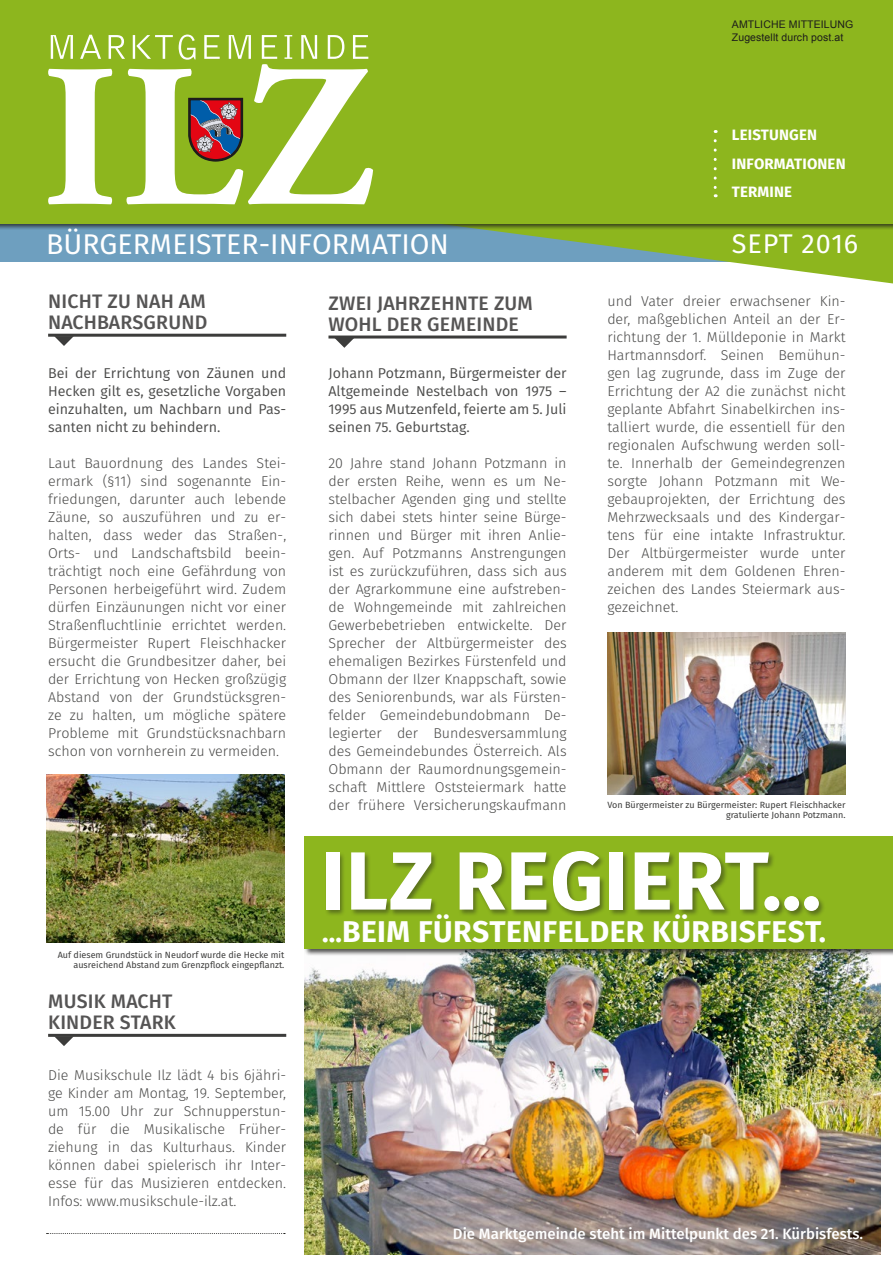
<style>
.page{position:relative;width:893px;height:1263px;background:#fff}
.page>*{position:absolute;margin:0;border:0;box-sizing:border-box;transform-origin:0 0}
.t1{font:700 82.5px "Fira Sans";letter-spacing:.01em;color:#fff}
.t2{font:700 30px "Fira Sans";letter-spacing:.015em;color:#fff}
.t3{font:28.5px "Fira Sans";color:#fff}
.t4{font:27px "Fira Sans";letter-spacing:.03em;color:#fff}
.t5{font:500 19.5px/21px "Fira Sans";letter-spacing:.01em;color:#555454}
.t6{font:500 15px "Fira Sans";color:#fff}
.t7{font:700 15px/28.5px "Fira Sans";letter-spacing:.01em;color:#fff}
.t8{font:300 14.25px/18px "Fira Sans";color:#4a4a49;text-align:justify}
.t9{font:14.25px/18px "Fira Sans";color:#4a4a49;text-align:justify}
.t10{font:10.5px/12.6px "Arial";letter-spacing:.01em;color:#1d1d1b}
.t11{font:9px/10.8px "Fira Sans";color:#3c3c3b;text-align:right}
.s1{font-size:27px}
</style>
<div class="page">
<img style="left:305px;top:956px;width:576px;height:298px">
<div style="left:0;top:181px;width:893px;height:81px;background:#6e9fbf"></div>
<svg style="left:487px;top:230px;width:406px;height:54px"></svg>
<div style="left:0;top:0;width:893px;height:230px;background:#1d1d1b;opacity:.75"></div>
<div style="left:0;top:0;width:893px;height:223px;background:#8db61e"></div>
<div style="left:304px;top:836px;width:589px;height:120px;background:#1d1d1b;opacity:.75"></div>
<div style="left:305px;top:836px;width:588px;height:113px;background:#8db61e"></div>
<svg style="left:714px;top:141px;width:3px;height:56px"></svg>
<hr style="left:48px;top:334px;width:238px;height:3px;background:#3c3c3b">
<svg style="left:54px;top:336px;width:20px;height:10px"></svg>
<hr style="left:48px;top:1034px;width:238px;height:3px;background:#3c3c3b">
<svg style="left:54px;top:1036px;width:20px;height:10px"></svg>
<hr style="left:328px;top:335px;width:239px;height:3px;background:#3c3c3b">
<svg style="left:334px;top:338px;width:20px;height:10px"></svg>
<svg style="left:51px;top:35px;width:317px;height:25px"></svg>
<svg style="left:48px;top:64px;width:325px;height:140px"></svg>
<div style="left:325px;top:851px;width:500px;height:67px;background:#1d1d1b;opacity:.45"></div>
<svg style="left:187px;top:97px;width:57px;height:65px;background:#7f5452"></svg>
<img style="left:46px;top:774px;width:238px;height:168px">
<img style="left:607px;top:632px;width:238px;height:162px">
<svg style="left:47px;top:1233px;width:238px;height:1px"></svg>
<p class="t10" style="left:732px;top:18px;width:123px">AMTLICHE MITTEILUNG<br>Zugestellt durch post.at</p>
<p class="t7" style="left:732px;top:122px;width:115px">LEISTUNGEN<br>INFORMATIONEN</p>
<h3 class="t3" style="left:46px;top:224px;width:404px">BÜRGERMEISTER-INFORMATION</h3>
<h3 class="t5" style="left:48px;top:292px;width:161px">NICHT ZU NAH AM<br>NACHBARSGRUND</h3>
<p class="t9" style="left:48px;top:365px;width:240px">Bei der Errichtung von Zäunen und Hecken gilt es, gesetzliche Vorgaben einzuhalten, um Nachbarn und Pas&shy;santen nicht zu behindern.</p>
<p class="t8" style="left:48px;top:455px;width:240px">Laut Bauordnung des Landes Stei&shy;ermark (§11) sind sogenannte Ein&shy;friedungen, darunter auch lebende Zäune, so auszuführen und zu er&shy;halten, dass weder das Straßen-, Orts- und Landschaftsbild beein&shy;trächtigt noch eine Gefährdung von Personen herbeigeführt wird. Zudem dürfen Einzäunungen nicht vor einer Straßenfluchtlinie errichtet werden.<br>Bürgermeister Rupert Fleischhacker ersucht die Grundbesitzer daher, bei der Errichtung von Hecken großzügig Abstand von der Grundstücksgren&shy;ze zu halten, um mögliche spätere Probleme mit Grundstücksnachbarn schon von vornherein zu vermeiden.</p>
<h3 class="t5" style="left:329px;top:294px;width:206px">ZWEI JAHRZEHNTE ZUM<br>WOHL DER GEMEINDE</h3>
<p class="t9" style="left:328px;top:365px;width:240px">Johann Potzmann, Bürgermeister der Altgemeinde Nestelbach von 1975 – 1995 aus Mutzenfeld, feierte am 5. Juli seinen 75. Geburtstag.</p>
<p class="t8" style="left:328px;top:455px;width:240px">20 Jahre stand Johann Potzmann in der ersten Reihe, wenn es um Ne&shy;stelbacher Agenden ging und stellte sich dabei stets hinter seine Bürge&shy;rinnen und Bürger mit ihren Anlie&shy;gen. Auf Potzmanns Anstrengungen ist es zurückzuführen, dass sich aus der Agrarkommune eine aufstreben&shy;de Wohngemeinde mit zahlreichen Gewerbebetrieben entwickelte. Der Sprecher der Altbürgermeister des ehemaligen Bezirkes Fürstenfeld und Obmann der Ilzer Knappschaft, sowie des Seniorenbunds, war als Fürsten&shy;felder Gemeindebundobmann De&shy;legierter der Bundesversammlung des Gemeindebundes Österreich. Als Obmann der Raumordnungsgemein&shy;schaft Mittlere Oststeiermark hatte der frühere Versicherungskaufmann</p>
<p class="t7" style="left:732px;top:179px;width:62px">TERMINE</p>
<h3 class="t4" style="left:732px;top:224px;width:128px">SEPT 2016</h3>
<p class="t8" style="left:607px;top:293px;width:240px">und Vater dreier erwachsener Kin&shy;der, maßgeblichen Anteil an der Er&shy;richtung der 1. Mülldeponie in Markt Hartmannsdorf. Seinen Bemühun&shy;gen lag zugrunde, dass im Zuge der Errichtung der A2 die zunächst nicht geplante Abfahrt Sinabelkirchen ins&shy;talliert wurde, die essentiell für den regionalen Aufschwung werden soll&shy;te. Innerhalb der Gemeindegrenzen sorgte Johann Potzmann mit We&shy;gebauprojekten, der Errichtung des Mehrzwecksaals und des Kindergar&shy;tens für eine intakte Infrastruktur.<br>Der Altbürgermeister wurde unter anderem mit dem Goldenen Ehren&shy;zeichen des Landes Steiermark aus&shy;gezeichnet.</p>
<p class="t11" style="left:607px;top:800px;width:240px">Von Bürgermeister zu Bürgermeister: Rupert Fleischhacker gratulierte Johann Potzmann.</p>
<h1 class="t1" style="left:321px;top:823px;width:502px">ILZ REGIERT...</h1>
<p class="t11" style="left:58px;top:950px;width:228px">Auf diesem Grundstück in Neudorf wurde die Hecke mit ausreichend Abstand zum Grenzpflock eingepflanzt.</p>
<h3 class="t5" style="left:48px;top:992px;width:129px">MUSIK MACHT<br>KINDER STARK</h3>
<p class="t8" style="left:48px;top:1067px;width:240px">Die Musikschule Ilz lädt 4 bis 6jähri&shy;ge Kinder am Montag, 19. September, um 15.00 Uhr zur Schnupperstun&shy;de für die Musikalische Früher&shy;ziehung in das Kulturhaus. Kinder können dabei spielerisch ihr Inter&shy;esse für das Musizieren entdecken.<br>Infos: www.musikschule-ilz.at.</p>
<h2 class="t2" style="left:322px;top:911px;width:505px"><span class="s1">...</span>BEIM FÜRSTENFELDER KÜRBISFEST.</h2>
<p class="t6" style="left:453px;top:1223px;width:412px">Die Marktgemeinde steht im Mittelpunkt des 21. Kürbisfests.</p>
</div>
